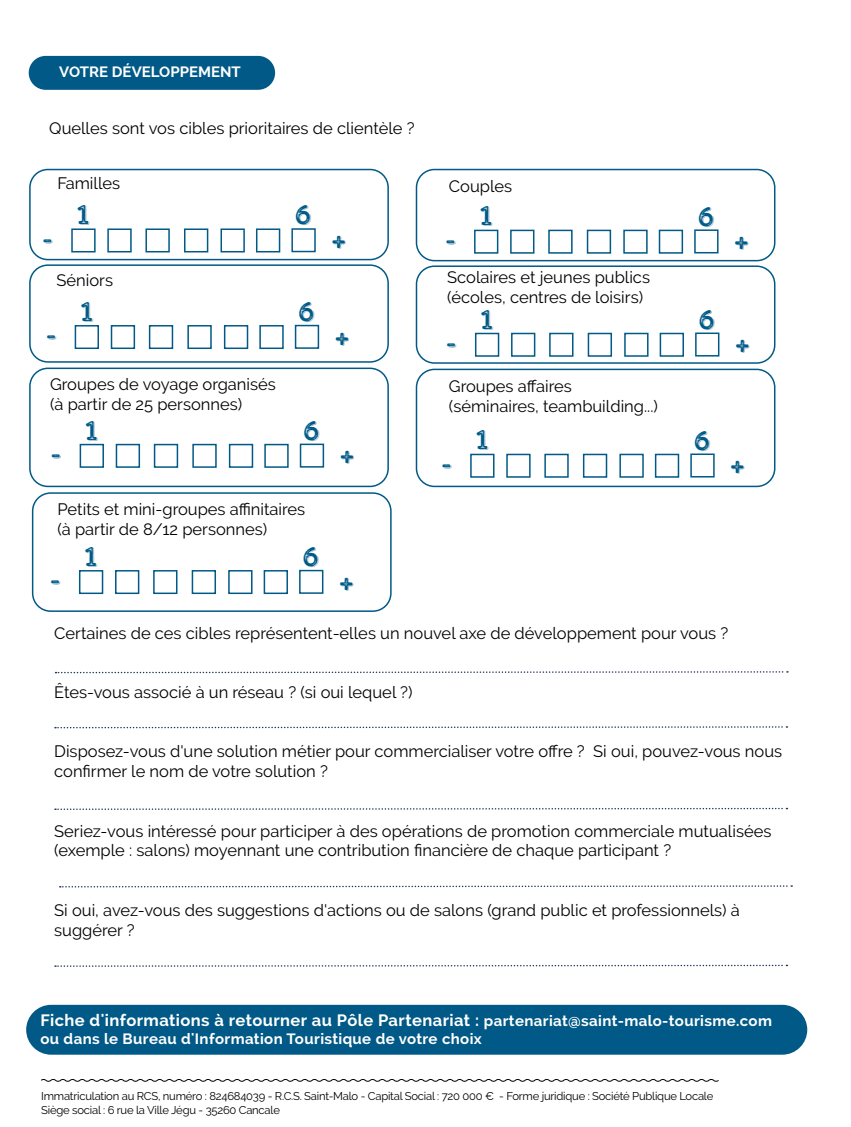
<style>
.page{position:relative;width:851px;height:1127px;background:#fff}
.page>*{position:absolute;margin:0;border:0;box-sizing:border-box;transform-origin:0 0}
.t1{font:27px "Calder Dark Grit Shadow";color:#005986}
.t2{font:16.5px/19.8px "Raleway";color:#000}
.t3{font:700 16.5px "Raleway";letter-spacing:.025em;color:#fff}
.t4{font:700 15px "Raleway";letter-spacing:.025em;color:#fff}
.t5{font:700 15px "Raleway";color:#fff}
.t6{font:11.25px/13.5px "Raleway";letter-spacing:-.02em;color:#000}
.s1{font-size:15px}
</style>
<div class="page">
<div style="left:26px;top:1005px;width:781px;height:49px;background:#005986;border-radius:25px"></div>
<svg style="left:41px;top:1079px;width:678px;height:3px"></svg>
<div style="left:29px;top:56px;width:246px;height:34px;background:#005986;border-radius:17px"></div>
<div style="left:658px;top:230px;width:25px;height:24px;border:2px solid #005986"></div>
<div style="left:623px;top:230px;width:24px;height:24px;border:2px solid #005986"></div>
<div style="left:586px;top:230px;width:25px;height:24px;border:2px solid #005986"></div>
<div style="left:548px;top:230px;width:24px;height:24px;border:2px solid #005986"></div>
<div style="left:510px;top:230px;width:24px;height:24px;border:2px solid #005986"></div>
<div style="left:474px;top:230px;width:24px;height:24px;border:2px solid #005986"></div>
<div style="left:694px;top:229px;width:24px;height:24px;border:2px solid #005986"></div>
<svg style="left:55px;top:671px;width:732px;height:3px"></svg>
<svg style="left:55px;top:726px;width:732px;height:3px"></svg>
<svg style="left:55px;top:807px;width:732px;height:3px"></svg>
<svg style="left:55px;top:964px;width:732px;height:3px"></svg>
<svg style="left:60px;top:885px;width:732px;height:3px"></svg>
<div style="left:263px;top:570px;width:25px;height:24px;border:2px solid #005986"></div>
<div style="left:228px;top:570px;width:24px;height:24px;border:2px solid #005986"></div>
<div style="left:192px;top:570px;width:24px;height:24px;border:2px solid #005986"></div>
<div style="left:153px;top:570px;width:24px;height:24px;border:2px solid #005986"></div>
<div style="left:115px;top:570px;width:24px;height:24px;border:2px solid #005986"></div>
<div style="left:79px;top:570px;width:24px;height:24px;border:2px solid #005986"></div>
<div style="left:299px;top:570px;width:24px;height:24px;border:2px solid #005986"></div>
<div style="left:264px;top:444px;width:24px;height:24px;border:2px solid #005986"></div>
<div style="left:229px;top:444px;width:24px;height:24px;border:2px solid #005986"></div>
<div style="left:192px;top:444px;width:25px;height:24px;border:2px solid #005986"></div>
<div style="left:154px;top:444px;width:24px;height:24px;border:2px solid #005986"></div>
<div style="left:116px;top:444px;width:24px;height:24px;border:2px solid #005986"></div>
<div style="left:80px;top:444px;width:24px;height:24px;border:2px solid #005986"></div>
<div style="left:300px;top:444px;width:24px;height:24px;border:2px solid #005986"></div>
<div style="left:654px;top:454px;width:25px;height:24px;border:2px solid #005986"></div>
<div style="left:619px;top:454px;width:24px;height:24px;border:2px solid #005986"></div>
<div style="left:583px;top:454px;width:24px;height:24px;border:2px solid #005986"></div>
<div style="left:544px;top:454px;width:24px;height:24px;border:2px solid #005986"></div>
<div style="left:506px;top:454px;width:24px;height:24px;border:2px solid #005986"></div>
<div style="left:470px;top:454px;width:24px;height:24px;border:2px solid #005986"></div>
<div style="left:690px;top:453px;width:24px;height:24px;border:2px solid #005986"></div>
<div style="left:259px;top:325px;width:25px;height:24px;border:2px solid #005986"></div>
<div style="left:224px;top:325px;width:24px;height:24px;border:2px solid #005986"></div>
<div style="left:187px;top:325px;width:25px;height:24px;border:2px solid #005986"></div>
<div style="left:149px;top:325px;width:24px;height:24px;border:2px solid #005986"></div>
<div style="left:111px;top:325px;width:24px;height:24px;border:2px solid #005986"></div>
<div style="left:75px;top:325px;width:24px;height:24px;border:2px solid #005986"></div>
<div style="left:295px;top:325px;width:24px;height:24px;border:2px solid #005986"></div>
<div style="left:659px;top:333px;width:25px;height:24px;border:2px solid #005986"></div>
<div style="left:624px;top:333px;width:24px;height:24px;border:2px solid #005986"></div>
<div style="left:587px;top:333px;width:25px;height:24px;border:2px solid #005986"></div>
<div style="left:549px;top:333px;width:24px;height:24px;border:2px solid #005986"></div>
<div style="left:511px;top:333px;width:24px;height:24px;border:2px solid #005986"></div>
<div style="left:475px;top:333px;width:24px;height:24px;border:2px solid #005986"></div>
<div style="left:695px;top:332px;width:24px;height:24px;border:2px solid #005986"></div>
<div style="left:256px;top:228px;width:24px;height:24px;border:2px solid #005986"></div>
<div style="left:220px;top:228px;width:25px;height:24px;border:2px solid #005986"></div>
<div style="left:184px;top:228px;width:24px;height:24px;border:2px solid #005986"></div>
<div style="left:145px;top:228px;width:25px;height:24px;border:2px solid #005986"></div>
<div style="left:107px;top:228px;width:25px;height:24px;border:2px solid #005986"></div>
<div style="left:71px;top:228px;width:25px;height:24px;border:2px solid #005986"></div>
<div style="left:291px;top:228px;width:25px;height:24px;border:2px solid #005986"></div>
<div style="left:29px;top:169px;width:360px;height:91px;border:2px solid #005986;border-radius:18px"></div>
<div style="left:415px;top:169px;width:360px;height:92px;border:2px solid #005986;border-radius:18px"></div>
<div style="left:29px;top:264px;width:360px;height:99px;border:2px solid #005986;border-radius:18px"></div>
<div style="left:415px;top:265px;width:360px;height:99px;border:2px solid #005986;border-radius:18px"></div>
<div style="left:29px;top:367px;width:360px;height:120px;border:2px solid #005986;border-radius:18px"></div>
<div style="left:415px;top:369px;width:360px;height:118px;border:2px solid #005986;border-radius:18px"></div>
<div style="left:32px;top:492px;width:359px;height:120px;border:2px solid #005986;border-radius:18px"></div>
<p class="t5" style="left:59px;top:64px;width:183px">VOTRE DÉVELOPPEMENT</p>
<p class="t2" style="left:49px;top:118px;width:367px">Quelles sont vos cibles prioritaires de clientèle ?</p>
<p class="t2" style="left:57px;top:173px;width:64px">Familles</p>
<h1 class="t1" style="left:77px;top:196px;width:15px">1</h1>
<h1 class="t1" style="left:294px;top:196px;width:19px">6</h1>
<h1 class="t1" style="left:42px;top:222px;width:14px">-</h1>
<h1 class="t1" style="left:330px;top:223px;width:18px">+</h1>
<p class="t2" style="left:56px;top:270px;width:58px">Séniors</p>
<h1 class="t1" style="left:80px;top:293px;width:15px">1</h1>
<h1 class="t1" style="left:297px;top:293px;width:19px">6</h1>
<h1 class="t1" style="left:45px;top:318px;width:14px">-</h1>
<h1 class="t1" style="left:334px;top:320px;width:18px">+</h1>
<p class="t2" style="left:50px;top:374px;width:227px">Groupes de voyage organisés (à partir de 25 personnes)</p>
<h1 class="t1" style="left:85px;top:412px;width:15px">1</h1>
<h1 class="t1" style="left:302px;top:412px;width:19px">6</h1>
<h1 class="t1" style="left:50px;top:437px;width:14px">-</h1>
<h1 class="t1" style="left:338px;top:438px;width:18px">+</h1>
<p class="t2" style="left:57px;top:499px;width:249px">Petits et mini-groupes affinitaires (à partir de 8/12 personnes)</p>
<h1 class="t1" style="left:84px;top:538px;width:15px">1</h1>
<h1 class="t1" style="left:302px;top:538px;width:19px">6</h1>
<h1 class="t1" style="left:49px;top:563px;width:14px">-</h1>
<h1 class="t1" style="left:338px;top:565px;width:18px">+</h1>
<p class="t2" style="left:449px;top:177px;width:65px">Couples</p>
<h1 class="t1" style="left:479px;top:197px;width:15px">1</h1>
<h1 class="t1" style="left:697px;top:198px;width:19px">6</h1>
<h1 class="t1" style="left:444px;top:223px;width:14px">-</h1>
<h1 class="t1" style="left:733px;top:224px;width:18px">+</h1>
<p class="t2" style="left:447px;top:267px;width:204px">Scolaires et jeunes publics (écoles, centres de loisirs)</p>
<h1 class="t1" style="left:480px;top:300px;width:15px">1</h1>
<h1 class="t1" style="left:697px;top:301px;width:19px">6</h1>
<h1 class="t1" style="left:445px;top:326px;width:14px">-</h1>
<h1 class="t1" style="left:734px;top:327px;width:18px">+</h1>
<p class="t2" style="left:449px;top:376px;width:210px">Groupes affaires (séminaires, teambuilding...)</p>
<h1 class="t1" style="left:475px;top:421px;width:15px">1</h1>
<h1 class="t1" style="left:693px;top:422px;width:19px">6</h1>
<h1 class="t1" style="left:440px;top:447px;width:14px">-</h1>
<h1 class="t1" style="left:729px;top:448px;width:18px">+</h1>
<p class="t2" style="left:54px;top:623px;width:675px">Certaines de ces cibles représentent-elles un nouvel axe de développement pour vous ?</p>
<p class="t2" style="left:54px;top:682px;width:359px">Êtes-vous associé à un réseau ? (si oui lequel ?)</p>
<p class="t2" style="left:54px;top:741px;width:729px">Disposez-vous d'une solution métier pour commercialiser votre offre ? Si oui, pouvez-vous nous confirmer le nom de votre solution ?</p>
<p class="t2" style="left:54px;top:821px;width:718px">Seriez-vous intéressé pour participer à des opérations de promotion commerciale mutualisées (exemple : salons) moyennant une contribution financière de chaque participant ?</p>
<p class="t2" style="left:54px;top:900px;width:687px">Si oui, avez-vous des suggestions d'actions ou de salons (grand public et professionnels) à suggérer ?</p>
<p class="t3" style="left:40px;top:1010px;width:733px">Fiche d'informations à retourner au Pôle Partenariat : <span class="s1">partenariat@saint-malo-tourisme.com</span></p>
<p class="t4" style="left:40px;top:1030px;width:443px">ou dans le Bureau d'Information Touristique de votre choix</p>
<p class="t6" style="left:41px;top:1089px;width:673px">Immatriculation au RCS, numéro : 824684039 - R.C.S. Saint-Malo - Capital Social : 720 000 € - Forme juridique : Société Publique Locale<br>Siège social : 6 rue la Ville Jégu - 35260 Cancale</p>
</div>
